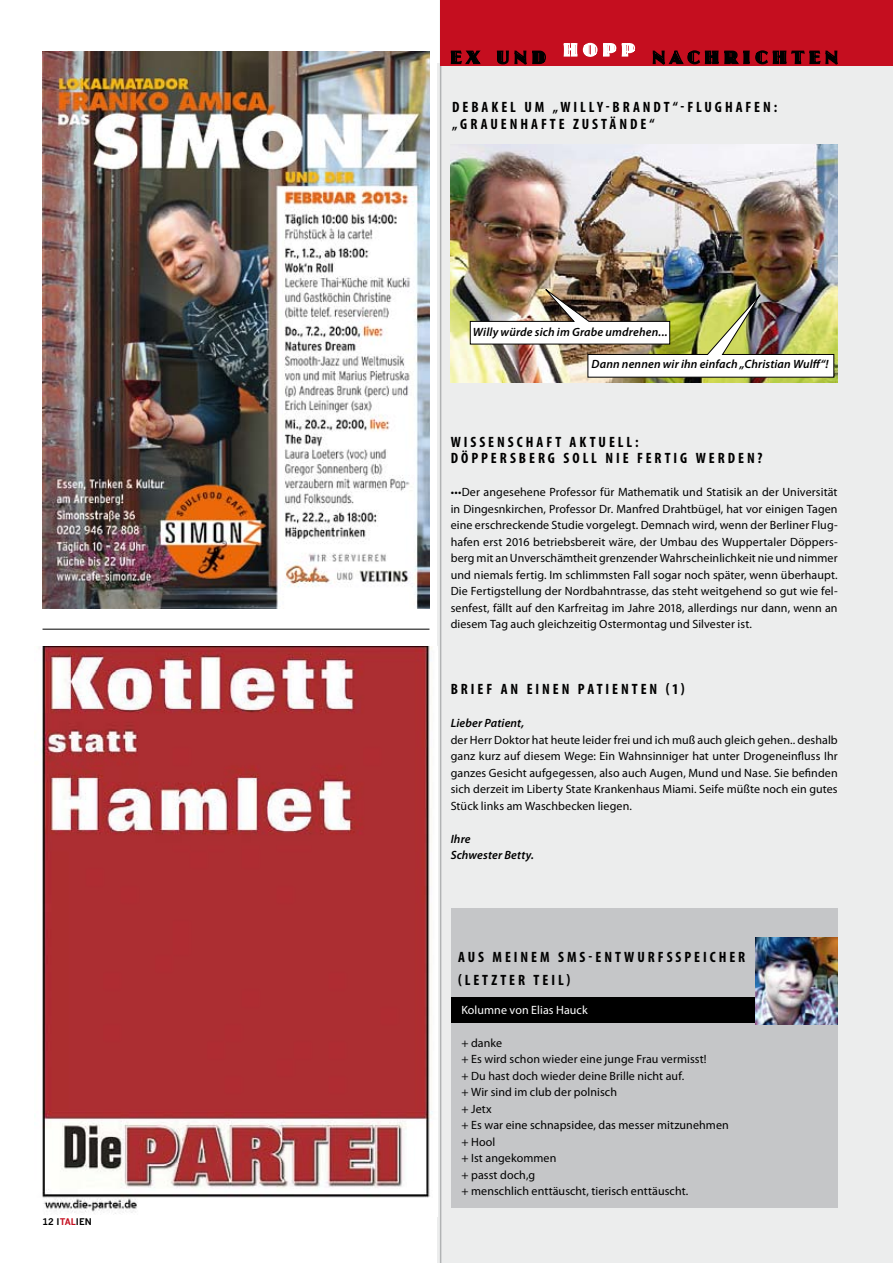
<style>
.page{position:relative;width:893px;height:1263px;background:#fff}
.page>*{position:absolute;margin:0;border:0;box-sizing:border-box;transform-origin:0 0}
.t1{font:700 condensed 15px/16.5px "Myriad Pro";letter-spacing:.195em;color:#000}
.t2{font:12px/16.5px "Myriad Pro";letter-spacing:.01em;color:#000;text-align:justify}
.t3{font:italic 600 12px/16.5px "Myriad Pro";letter-spacing:.01em;color:#000}
.t4{font:12px "Myriad Pro";letter-spacing:.005em;color:#fff}
.t5{font:700 9px "News Gothic";color:#000}
.s1{color:#c50e1f}
</style>
<div class="page">
<div style="left:437px;top:64px;width:456px;height:1199px;background:#eceded"></div>
<hr style="left:440px;top:0;width:1px;height:1263px;background:#b1b3b4">
<div style="left:440px;top:0;width:453px;height:66px;background:#c50e1f"></div>
<svg style="left:652px;top:50px;width:186px;height:15px"></svg>
<svg style="left:563px;top:42px;width:73px;height:15px"></svg>
<svg style="left:450px;top:50px;width:96px;height:15px"></svg>
<div style="left:451px;top:909px;width:387px;height:95px;background:#c5c6c8"></div>
<div style="left:451px;top:998px;width:387px;height:27px;background:#000"></div>
<div style="left:451px;top:1023px;width:387px;height:185px;background:#c5c6c8"></div>
<img style="left:755px;top:937px;width:83px;height:87px">
<img style="left:42px;top:51px;width:387px;height:557px">
<img style="left:41px;top:646px;width:392px;height:568px">
<hr style="left:43px;top:629px;width:386px;height:1px;background:#000">
<img style="left:451px;top:145px;width:387px;height:238px">
<img style="left:469px;top:285px;width:366px;height:93px">
<p class="t5" style="left:43px;top:1216px;width:51px">12 I<span class="s1">TAL</span>IEN</p>
<p class="t1" style="left:452px;top:99px;width:327px">DEBAKEL UM „WILLY-BRANDT“-FLUGHAFEN: „GRAUENHAFTE ZUSTÄNDE“</p>
<p class="t3" style="left:473px;top:323px;width:196px">Willy würde sich im Grabe umdrehen...</p>
<p class="t3" style="left:592px;top:355px;width:239px">Dann nennen wir ihn einfach „Christian Wulff“!</p>
<p class="t1" style="left:451px;top:433px;width:313px">WISSENSCHAFT AKTUELL:<br>DÖ PPERSBERG SOLL NIE FERTIG WERDEN?</p>
<p class="t2" style="left:451px;top:484px;width:388px">•••Der angesehene Professor für Mathematik und Statisik an der Universität in Dingesnkirchen, Professor Dr. Manfred Drahtbügel, hat vor einigen Tagen eine erschreckende Studie vorgelegt. Demnach wird, wenn der Berliner Flug&shy;hafen erst 2016 betriebsbereit wäre, der Umbau des Wuppertaler Döppers&shy;berg mit an Unverschämtheit grenzender Wahrscheinlichkeit nie und nimmer und niemals fertig. Im schlimmsten Fall sogar noch später, wenn überhaupt.<br>Die Fertigstellung der Nordbahntrasse, das steht weitgehend so gut wie fel&shy;senfest, fällt auf den Karfreitag im Jahre 2018, allerdings nur dann, wenn an diesem Tag auch gleichzeitig Ostermontag und Silvester ist.</p>
<p class="t1" style="left:451px;top:681px;width:235px">BRIEF AN EINEN PATIENTEN (1)</p>
<p class="t3" style="left:451px;top:715px;width:75px">Lieber Patient,</p>
<p class="t2" style="left:451px;top:731px;width:388px">der Herr Doktor hat heute leider frei und ich muß auch gleich gehen.. deshalb ganz kurz auf diesem Wege: Ein Wahnsinniger hat unter Drogeneinfluss Ihr ganzes Gesicht aufgegessen, also auch Augen, Mund und Nase. Sie befinden sich derzeit im Liberty State Krankenhaus Miami. Seife müßte noch ein gutes Stück links am Waschbecken liegen.</p>
<p class="t3" style="left:451px;top:830px;width:85px">Ihre<br>Schwester Betty.</p>
<p class="t1" style="left:458px;top:949px;width:10px">AUS</p>
<p class="t1" style="left:492px;top:949px;width:11px">MEINEM</p>
<p class="t1" style="left:558px;top:949px;width:10px">SMS</p>
<p class="t1" style="left:588px;top:949px;width:17px">-ENT</p>
<p class="t1" style="left:624px;top:949px;width:53px">WUR FSSPEICHER</p>
<p class="t1" style="left:458px;top:971px;width:114px">(LETZTER TEIL)</p>
<p class="t4" style="left:461px;top:1002px;width:128px">Kolumne von Elias Hauck</p>
<p class="t2" style="left:461px;top:1034px;width:269px;text-align:left">+ danke<br>+ Es wird schon wieder eine junge Frau vermisst!<br>+ Du hast doch wieder deine Brille nicht auf.<br>+ Wir sind im club der polnisch<br>+ Jetx<br>+ Es war eine schnapsidee, das messer mitzunehmen + Hool<br>+ Ist angekommen<br>+ passt doch,g<br>+ menschlich enttäuscht, tierisch enttäuscht.</p>
</div>
